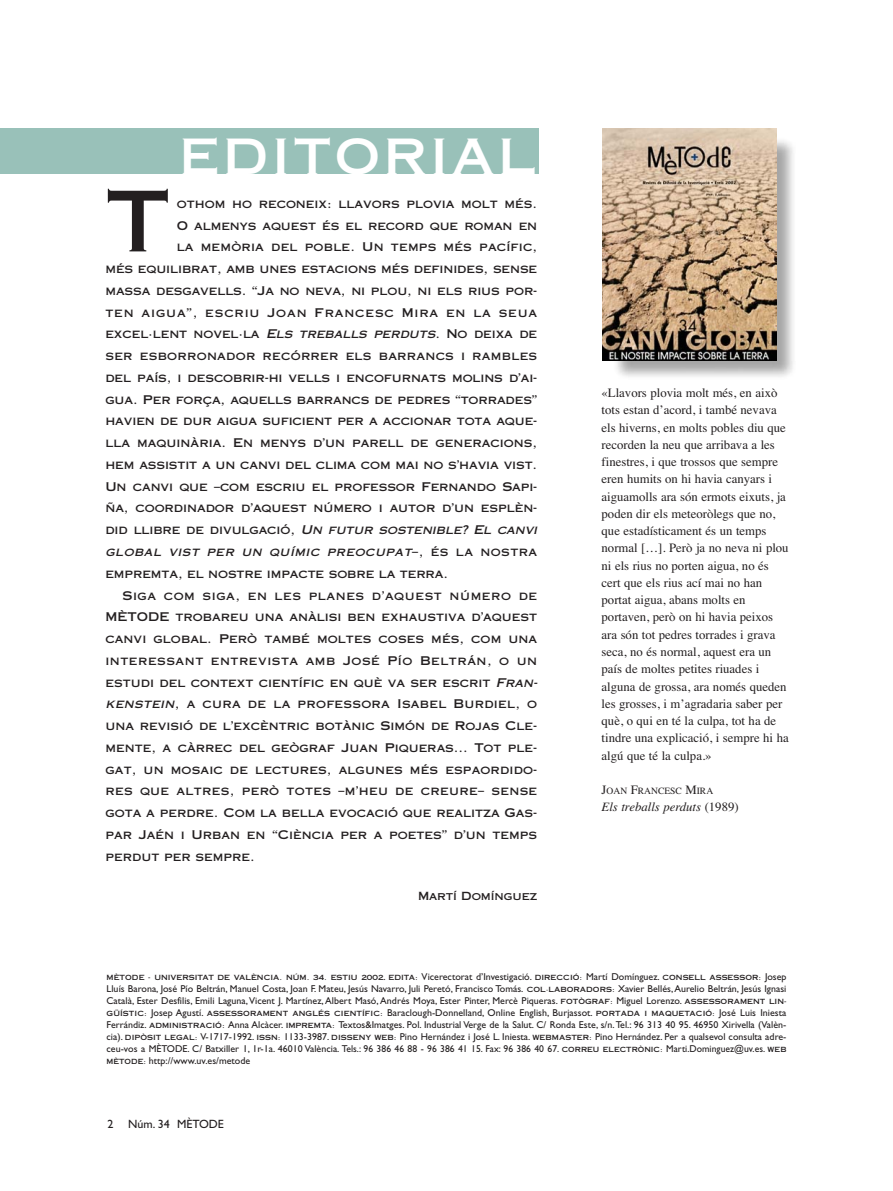
<style>
.page{position:relative;width:893px;height:1191px;background:#fff}
.page>*{position:absolute;margin:0;border:0;box-sizing:border-box;transform-origin:0 0}
.t1{font:83.25px "Copperplate Thirty One AB";color:#231f20}
.t2{font:48.6px "Copperplate Thirty One AB";letter-spacing:.06em;color:#fff}
.t3{font:12.75px/17.2px "Times";color:#231f20}
.t4{font:italic 12.75px "Times";color:#231f20}
.t5{font:12px "Copperplate Thirty One AB";color:#231f20}
.t6{font:12px "Copperplate Thirty One AB";letter-spacing:.02em;color:#231f20}
.t7{font:italic 12px "Copperplate Thirty One AB";color:#231f20}
.t8{font:12px "Copperplate Thirty One AB";letter-spacing:.045em;color:#231f20}
.t9{font:12px "Copperplate Thirty One AB";letter-spacing:.025em;color:#231f20}
.t10{font:12px "Copperplate Thirty One AB";letter-spacing:.075em;color:#231f20}
.t11{font:12px "Copperplate Thirty One AB";letter-spacing:.05em;color:#231f20}
.t12{font:12px "Gill Sans";color:#231f20}
.t13{font:11.25px "Copperplate Thirty One AB";letter-spacing:-.01em;color:#231f20}
.t14{font:9.9px/12px "Gill Sans";color:#231f20;text-align:justify}
.t15{font:9.6px "Times";color:#231f20}
.t16{font:7.05px "Copperplate Thirty One AB";letter-spacing:.005em;color:#231f20}
.s1{font-style:italic}
.s2{font-style:normal}
.s3{font-size:12.75px}
.s4{font-family:"Gill Sans";font-size:9.9px}
.s5{font-family:"Copperplate Thirty One AB";font-size:7.05px}
</style>
<div class="page">
<div style="left:0;top:128px;width:539px;height:45px;background:#99c1b9"></div>
<img style="left:605px;top:131px;width:188px;height:246px">
<img style="left:602px;top:128px;width:174px;height:232px">
<h2 class="t2" style="left:179px;top:128px;width:358px">EDITORIAL</h2>
<h1 class="t1" style="left:105px;top:174px;width:66px">T</h1>
<p class="t5" style="left:177px;top:197px;width:362px">othom ho reconeix: llavors plovia molt més.</p>
<p class="t5" style="left:177px;top:218px;width:362px">O almenys aquest és el record que roman en</p>
<p class="t6" style="left:177px;top:240px;width:362px">la memòria del poble. Un temps més pacífic,</p>
<p class="t5" style="left:105px;top:262px;width:433px">més equilibrat, amb unes estacions més definides, sense</p>
<p class="t5" style="left:105px;top:284px;width:433px">massa desgavells. “Ja no neva, ni plou, ni els rius por-</p>
<p class="t10" style="left:105px;top:305px;width:433px">ten aigua”, escriu Joan Francesc Mira en la seua</p>
<p class="t5" style="left:105px;top:327px;width:433px">excel·lent novel·la <span class="s1">Els treballs perduts</span>. No deixa de</p>
<p class="t6" style="left:105px;top:349px;width:433px">ser esborronador recórrer els barrancs i rambles</p>
<p class="t5" style="left:105px;top:371px;width:433px">del país, i descobrir-hi vells i encofurnats molins d’ai-</p>
<p class="t5" style="left:105px;top:392px;width:433px">gua. Per força, aquells barrancs de pedres “torrades”</p>
<p class="t5" style="left:105px;top:414px;width:433px">havien de dur aigua suficient per a accionar tota aque-</p>
<p class="t5" style="left:105px;top:436px;width:433px">lla maquinària. En menys d’un parell de generacions,</p>
<p class="t5" style="left:105px;top:458px;width:433px">hem assistit a un canvi del clima com mai no s’havia vist.</p>
<p class="t5" style="left:105px;top:479px;width:433px">Un canvi que –com escriu el professor Fernando Sapi-</p>
<p class="t5" style="left:105px;top:501px;width:433px">ña, coordinador d’aquest número i autor d’un esplèn-</p>
<p class="t7" style="left:105px;top:523px;width:435px"><span class="s2">did llibre de divulgació,</span> Un futur sostenible? El canvi</p>
<p class="t7" style="left:105px;top:545px;width:433px">global vist per un químic preocupat<span class="s2">–, és la nostra</span></p>
<p class="t5" style="left:105px;top:566px;width:344px">empremta, el nostre impacte sobre la terra.</p>
<p class="t11" style="left:122px;top:588px;width:416px">Siga com siga, en les planes d’aquest número de</p>
<p class="t5" style="left:105px;top:610px;width:433px">MÈTODE trobareu una anàlisi ben exhaustiva d’aquest</p>
<p class="t5" style="left:105px;top:632px;width:433px">canvi global. Però també moltes coses més, com una</p>
<p class="t8" style="left:105px;top:653px;width:433px">interessant entrevista amb José Pío Beltrán, o un</p>
<p class="t5" style="left:105px;top:675px;width:435px">estudi del context científic en què va ser escrit <span class="s1">Fran-</span></p>
<p class="t6" style="left:105px;top:697px;width:433px"><span class="s1">kenstein</span>, a cura de la professora Isabel Burdiel, o</p>
<p class="t5" style="left:105px;top:719px;width:433px">una revisió de l’excèntric botànic Simón de Rojas Cle-</p>
<p class="t5" style="left:105px;top:740px;width:433px">mente, a càrrec del geògraf Juan Piqueras... Tot ple-</p>
<p class="t5" style="left:105px;top:762px;width:433px">gat, un mosaic de lectures, algunes més espaordido-</p>
<p class="t9" style="left:105px;top:784px;width:433px">res que altres, però totes –m’heu de creure– sense</p>
<p class="t5" style="left:105px;top:806px;width:433px">gota a perdre. Com la bella evocació que realitza Gas-</p>
<p class="t5" style="left:105px;top:827px;width:433px">par Jaén i Urban en “Ciència per a poetes” d’un temps</p>
<p class="t5" style="left:105px;top:849px;width:151px">perdut per sempre.</p>
<p class="t13" style="left:418px;top:889px;width:121px">Martí Domínguez</p>
<p class="t3" style="left:602px;top:385px;width:189px">«Llavors plovia molt més, en això tots estan d’acord, i també nevava els hiverns, en molts pobles diu que recorden la neu que arribava a les finestres, i que trossos que sempre eren humits on hi havia canyars i aiguamolls ara són ermots eixuts, ja poden dir els meteoròlegs que no, que estadísticament és un temps normal […]. Però ja no neva ni plou ni els rius no porten aigua, no és cert que els rius ací mai no han portat aigua, abans molts en portaven, però on hi havia peixos ara són tot pedres torrades i grava seca, no és normal, aquest era un país de moltes petites riuades i alguna de grossa, ara només queden les grosses, i m’agradaria saber per què, o qui en té la culpa, tot ha de tindre una explicació, i sempre hi ha algú que té la culpa.»</p>
<p class="t15" style="left:602px;top:787px;width:113px"><span class="s3">J</span>OAN <span class="s3">F</span>RANCESC <span class="s3">M</span>IRA</p>
<p class="t4" style="left:602px;top:802px;width:139px">Els treballs perduts <span class="s2">(1989)</span></p>
<p class="t16" style="left:107px;top:973px;width:681px">MÈTODE - UNIVERSITAT DE VALÈNCIA. NÚM. 34. ESTIU 2002<span class="s4">.</span> EDITA: <span class="s4">Vicerectorat d’Investigació.</span> DIRECCIÓ: <span class="s4">Martí Domínguez.</span> CONSELL ASSESSOR: <span class="s4">Josep</span></p>
<p class="t14" style="left:107px;top:983px;width:681px">Lluís Barona, José Pío Beltrán, Manuel Costa, Joan F. Mateu, Jesús Navarro, Juli Peretó, Francisco Tomás. <span class="s5">COL·LABORADORS:</span> Xavier Bellés,Aurelio Beltrán, Jesús Ignasi Català, Ester Desfilis, Emili Laguna,Vicent J. Martínez, Albert Masó, Andrés Moya, Ester Pinter, Mercè Piqueras. <span class="s5">FOTÒGRAF:</span> Miguel Lorenzo. <span class="s5">ASSESSORAMENT LIN-GÜÍSTIC:</span> Josep Agustí. <span class="s5">ASSESSORAMENT ANGLÉS CIENTÍFIC:</span> Baraclough-Donnelland, Online English, Burjassot. <span class="s5">PORTADA I MAQUETACIÓ:</span> José Luis Iniesta Ferrándiz. <span class="s5">ADMINISTRACIÓ:</span> Anna Alcàcer. <span class="s5">IMPREMTA:</span> Textos&amp;Imatges. Pol. Industrial Verge de la Salut. C/ Ronda Este, s/n.Tel.: 96 313 40 95. 46950 Xirivella (Valèn&shy;cia). <span class="s5">DIPÒSIT LEGAL:</span> V-1717-1992. <span class="s5">ISSN:</span> 1133-3987. <span class="s5">DISSENY WEB:</span> Pino Hernández i José L. Iniesta. <span class="s5">WEBMASTER:</span> Pino Hernández. Per a qualsevol consulta adre&shy;ceu-vos a MÈTODE. C/ Batxiller 1, 1r-1a. 46010 València. Tels.: 96 386 46 88 - 96 386 41 15. Fax: 96 386 40 67. <span class="s5">CORREU ELECTRÒNIC:</span> Marti.Dominguez@uv.es. <span class="s5">WEB MÈTODE:</span> http://www.uv.es/metode</p>
<p class="t12" style="left:107px;top:1120px;width:118px">2 Núm. 34 MÈTODE</p>
</div>
